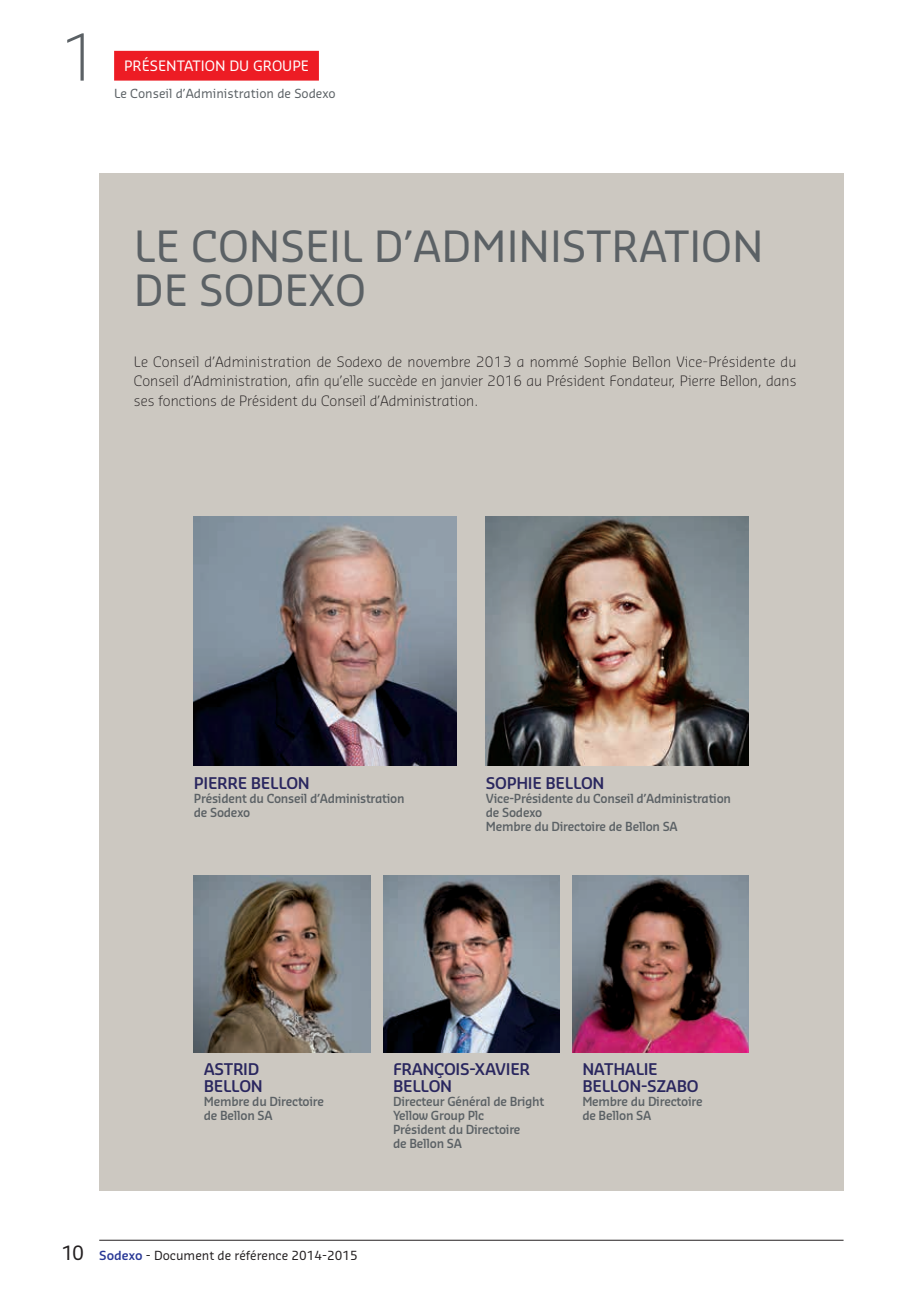
<style>
.page{position:relative;width:918px;height:1290px;background:#fff}
.page>*{position:absolute;margin:0;border:0;box-sizing:border-box;transform-origin:0 0}
.t1{font:300 63px "Sansa Pro";color:#5b6165}
.t2{font:42px/43.8px "Sansa Pro";color:#5b6165}
.t3{font:600 15.75px/16.8px "Sansa Pro";letter-spacing:-.02em;color:#2a275f}
.t4{font:300 14px/19.2px "Sansa Pro";color:#231f20;text-align:justify}
.t5{font:14px "Sansa Pro";color:#fff}
.t6{font:600 12.25px/14px "Sansa Pro";letter-spacing:-.02em;color:#5b6165;scale:.95 1}
.t7{font:12.25px "Sansa Pro";color:#231f20}
.t8{font:12.25px "Sansa Pro";color:#5b6165}
.s1{font-size:19.25px}
.s2{font-weight:600;color:#293896}
</style>
<div class="page">
<div style="left:114px;top:51px;width:205px;height:30px;background:#ed1c24"></div>
<div style="left:99px;top:174px;width:744px;height:1017px;background:#ccc8c1"></div>
<img style="left:194px;top:516px;width:263px;height:250px">
<img style="left:486px;top:516px;width:263px;height:250px">
<img style="left:194px;top:876px;width:176px;height:176px">
<img style="left:383px;top:876px;width:176px;height:176px">
<img style="left:572px;top:876px;width:177px;height:176px">
<hr style="left:99px;top:1240px;width:744px;height:1px;background:#231f20">
<h1 class="t1" style="left:60px;top:16px;width:41px">1</h1>
<p class="t5" style="left:124px;top:57px;width:18px">Présentation</p>
<p class="t5" style="left:229px;top:57px;width:44px">du Groupe</p>
<p class="t8" style="left:114px;top:85px;width:223px">Le Conseil d’Administration de Sodexo</p>
<h2 class="t2" style="left:134px;top:223px;width:631px">LE CONSEIL D’ADMINISTRATION<br>DE SODEXO</h2>
<p class="t4" style="left:134px;top:352px;width:664px">Le Conseil d’Administration de Sodexo de novembre 2013 a nommé Sophie Bellon Vice-Présidente du Conseil d’Administration, afin qu’elle succède en janvier 2016 au Président Fondateur, Pierre Bellon, dans ses fonctions de Président du Conseil d’Administration.</p>
<p class="t3" style="left:194px;top:774px;width:117px">PIERRE BELLON</p>
<p class="t6" style="left:194px;top:790px;width:223px">Président du Conseil d’Administration de Sodexo</p>
<p class="t3" style="left:486px;top:774px;width:120px">SOPHIE BELLON</p>
<p class="t6" style="left:486px;top:790px;width:259px">Vice-Présidente du Conseil d’Administration de Sodexo<br>Membre du Directoire de Bellon SA</p>
<p class="t3" style="left:204px;top:1060px;width:61px">ASTRID<br>BELLON</p>
<p class="t6" style="left:204px;top:1094px;width:128px">Membre du Directoire de Bellon SA</p>
<p class="t3" style="left:393px;top:1060px;width:139px">FRANÇOIS-XAVIER<br>BELLON</p>
<p class="t6" style="left:393px;top:1094px;width:161px">Directeur Général de Bright<br>Yellow Group Plc<br>Président du Directoire<br>de Bellon SA</p>
<p class="t3" style="left:582px;top:1060px;width:118px">NATHALIE<br>BELLON‑SZABO</p>
<p class="t6" style="left:582px;top:1094px;width:128px">Membre du Directoire de Bellon SA</p>
<p class="t7" style="left:62px;top:1247px;width:298px"><span class="s1">10</span> <span class="s2">Sodexo</span> - Document de référence 2014-2015</p>
</div>
